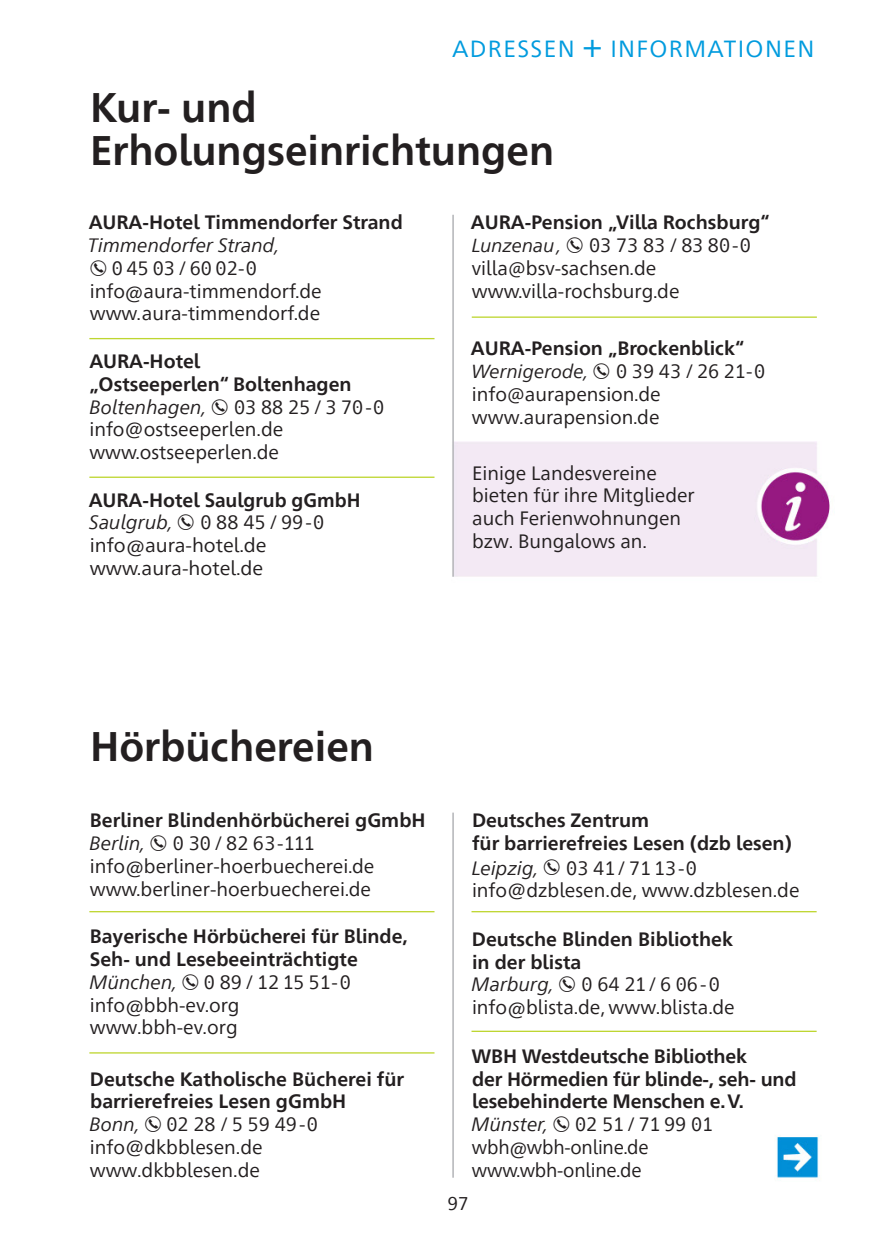
<style>
.page{position:relative;width:874px;height:1241px;background:#fff}
.page>*{position:absolute;margin:0;border:0;box-sizing:border-box;transform-origin:0 0}
.t1{font:700 41.12px/42.9px "Frutiger Neue 1450 Pro";color:#231f20}
.t2{font:23.28px "Frutiger Neue 1450 Pro";letter-spacing:.055em;color:#009bde}
.t3{font:19.25px/22.8px "Frutiger Neue 1450 Pro";color:#231f20}
.t4{font:700 19.25px/22.8px "Frutiger Neue 1450 Pro";color:#231f20}
.t5{font:italic 19.25px "Frutiger Neue 1450 Pro";color:#231f20}
.t6{font:italic 18.9px "Frutiger Neue 1450 Pro";color:#231f20}
.t7{font:18.38px "Frutiger Neue 1450 Pro";color:#231f20}
.s1{font-size:33.25px}
.s2{font-weight:400;font-style:italic}
.s3{font-family:"The Sans Light Caps";font-size:21.7px}
</style>
<div class="page">
<img style="left:89px;top:214px;width:741px;height:964px">
<hr style="left:452px;top:215px;width:1px;height:361px;background:#a8a9ad">
<hr style="left:471px;top:316px;width:345px;height:2px;background:#bed630">
<hr style="left:89px;top:338px;width:345px;height:1px;background:#bed630">
<hr style="left:89px;top:476px;width:345px;height:2px;background:#bed630">
<hr style="left:452px;top:812px;width:1px;height:365px;background:#a8a9ad">
<hr style="left:89px;top:910px;width:345px;height:2px;background:#bed630">
<hr style="left:89px;top:1052px;width:345px;height:1px;background:#bed630">
<hr style="left:471px;top:1030px;width:345px;height:1px;background:#bed630">
<hr style="left:471px;top:910px;width:345px;height:2px;background:#bed630">
<svg style="left:150px;top:835px;width:16px;height:16px"></svg>
<svg style="left:182px;top:974px;width:16px;height:15px"></svg>
<svg style="left:145px;top:1116px;width:16px;height:15px"></svg>
<svg style="left:90px;top:260px;width:16px;height:16px"></svg>
<svg style="left:212px;top:399px;width:15px;height:15px"></svg>
<svg style="left:178px;top:514px;width:16px;height:16px"></svg>
<svg style="left:566px;top:237px;width:16px;height:16px"></svg>
<svg style="left:593px;top:363px;width:16px;height:16px"></svg>
<svg style="left:543px;top:859px;width:16px;height:16px"></svg>
<svg style="left:559px;top:976px;width:15px;height:16px"></svg>
<svg style="left:553px;top:1116px;width:16px;height:15px"></svg>
<p class="t2" style="left:452px;top:32px;width:363px">ADRESSEN <span class="s1">+</span> INFORMATIONEN</p>
<h2 class="t1" style="left:90px;top:83px;width:465px">Kur- und<br>Erholungseinrichtungen</h2>
<p class="t4" style="left:89px;top:210px;width:315px">AURA-Hotel Timmendorfer Strand</p>
<p class="t5" style="left:88px;top:231px;width:193px">Timmendorfer Strand,</p>
<p class="t3" style="left:112px;top:255px;width:147px">0 45 03 / 60 02-0</p>
<p class="t3" style="left:90px;top:278px;width:233px">info@aura-timmendorf.de</p>
<p class="t3" style="left:90px;top:301px;width:232px">www.aura-timmendorf.de</p>
<p class="t4" style="left:89px;top:348px;width:264px">AURA-Hotel<br>„Ostseeperlen“ Boltenhagen<br><span class="s2">Boltenhagen,</span></p>
<p class="t3" style="left:89px;top:394px;width:296px;text-indent:145px">03 88 25 / 3 70-0 info@ostseeperlen.de www.ostseeperlen.de</p>
<p class="t4" style="left:89px;top:487px;width:273px">AURA-Hotel Saulgrub gGmbH<br><span class="s2">Saulgrub,</span></p>
<p class="t3" style="left:90px;top:510px;width:236px;text-indent:111px">0 88 45 / 99-0 info@aura-hotel.de www.aura-hotel.de</p>
<p class="t4" style="left:470px;top:210px;width:300px">AURA-Pension „Villa Rochsburg“</p>
<p class="t6" style="left:471px;top:232px;width:91px">Lunzenau ,</p>
<p class="t3" style="left:471px;top:232px;width:280px;text-indent:117px">03 73 83 / 83 80-0 villa<span class="s3">@</span>bsv-sachsen.de www.villa-rochsburg.de</p>
<p class="t4" style="left:470px;top:336px;width:275px">AURA-Pension „Brockenblick“</p>
<p class="t6" style="left:471px;top:357px;width:118px">Wernigerode,</p>
<p class="t3" style="left:471px;top:358px;width:295px;text-indent:144px">0 39 43 / 26 21-0 info<span class="s3">@</span>aurapension.de www.aurapension.de</p>
<p class="t3" style="left:472px;top:460px;width:224px">Einige Landesvereine bieten für ihre Mitglieder auch Ferienwohnungen bzw. Bungalows an.</p>
<h2 class="t1" style="left:90px;top:722px;width:285px">Hörbüchereien</h2>
<p class="t4" style="left:89px;top:807px;width:337px">Berliner Blindenhörbücherei gGmbH<br><span class="s2">Berlin,</span></p>
<p class="t3" style="left:90px;top:830px;width:286px;text-indent:83px">0 30 / 82 63-111 info@berliner-hoerbuecherei.de www.berliner-hoerbuecherei.de</p>
<p class="t4" style="left:89px;top:923px;width:319px">Bayerische Hörbücherei für Blinde,<br>Seh- und Lesebeeinträchtigte<br><span class="s2">München,</span></p>
<p class="t3" style="left:90px;top:969px;width:262px;text-indent:114px">0 89 / 12 15 51-0 info@bbh-ev.org www.bbh-ev.org</p>
<p class="t4" style="left:89px;top:1065px;width:316px">Deutsche Katholische Bücherei für barrierefreies Lesen gGmbH<br><span class="s2">Bonn,</span></p>
<p class="t3" style="left:90px;top:1111px;width:230px;text-indent:77px">02 28 / 5 59 49-0 info@dkbblesen.de www.dkbblesen.de</p>
<p class="t4" style="left:471px;top:807px;width:321px">Deutsches Zentrum<br>für barrierefreies Lesen (dzb lesen)</p>
<p class="t5" style="left:471px;top:853px;width:68px">Leipzig,</p>
<p class="t3" style="left:472px;top:854px;width:329px;text-align:center">03 41 / 71 13-0<br>info@dzblesen.de, www.dzblesen.de</p>
<p class="t4" style="left:471px;top:926px;width:263px">Deutsche Blinden Bibliothek in der blista<br><span class="s2">Marburg,</span></p>
<p class="t3" style="left:472px;top:971px;width:264px;text-indent:109px">0 64 21 / 6 06- 0 info@blista.de, www.blista.de</p>
<p class="t4" style="left:471px;top:1043px;width:326px">WBH Westdeutsche Bibliothek<br>der Hörmedien für blinde-, seh- und lesebehinderte Menschen e. V.<br><span class="s2">Münster,</span></p>
<p class="t3" style="left:471px;top:1111px;width:243px;text-indent:103px">02 51 / 71 99 01 wbh@wbh-online.de www.wbh-online.de</p>
<p class="t7" style="left:447px;top:1190px;width:23px">97</p>
</div>
